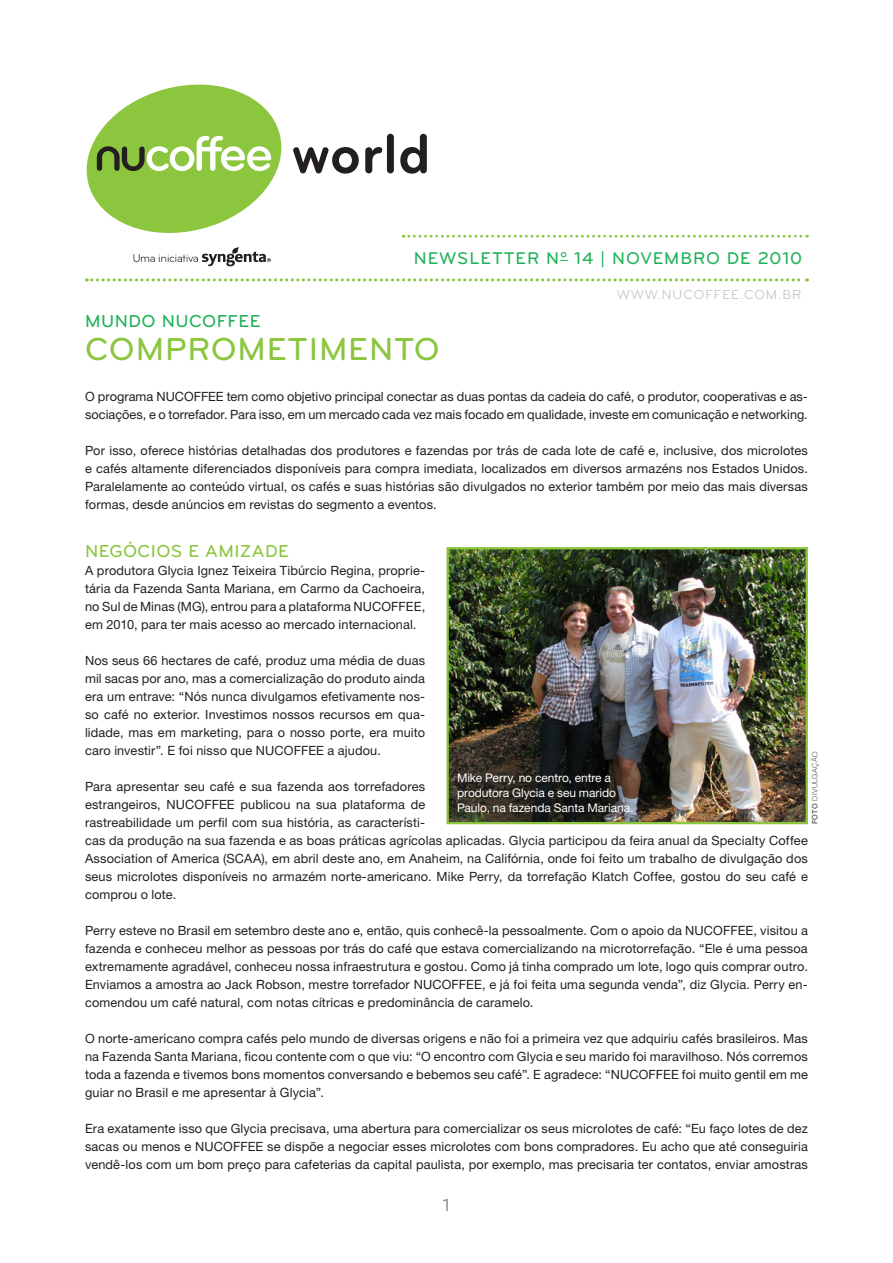
<style>
.page{position:relative;width:893px;height:1263px;background:#fff}
.page>*{position:absolute;margin:0;border:0;box-sizing:border-box;transform-origin:0 0}
.t1{font:58.2px "Bryant Bold Alternate";color:#231f20}
.t2{font:500 33px "Bryant";letter-spacing:.025em;color:#8bc63e}
.t3{font:500 18px "Bryant";letter-spacing:.025em;color:#8bc63e}
.t4{font:500 18px "Bryant";letter-spacing:.025em;color:#21b259}
.t5{font:500 18px "Bryant";color:#939598}
.t6{font:500 17.7px "Bryant";letter-spacing:.05em;color:#21b259}
.t7{font:13.5px "Bryant";letter-spacing:.075em;color:#bcbdc0}
.t8{font:12.75px/18px "Helvetica Neue LT Std";letter-spacing:.01em;color:#231f20;text-align:justify}
.texto_corrido{font:12px/15px "Helvetica Neue LT Std";letter-spacing:-.005em;color:#fff}
.texto_corrido-2{font:300 7.5px "Helvetica Neue LT Std";letter-spacing:.045em;color:#57585a}
.s1{font-weight:500}
</style>
<div class="page">
<svg style="left:86px;top:84px;width:196px;height:182px"></svg>
<svg style="left:86px;top:279px;width:722px;height:2px"></svg>
<svg style="left:403px;top:235px;width:405px;height:3px"></svg>
<img style="left:449px;top:550px;width:356px;height:271px">
<div style="left:446px;top:547px;width:362px;height:277px;border:2px solid #8bc63e"></div>
<div style="left:443px;top:758px;width:200px;height:67px;background:#231f20;opacity:.75"></div>
<p class="t1" style="left:291px;top:123px;width:141px">world</p>
<p class="t6" style="left:414px;top:249px;width:390px">NEWSLETTER Nº 14 | NOVEMBRO DE 2010</p>
<p class="t7" style="left:617px;top:287px;width:186px">WWW.NUCOFFEE.COM.BR</p>
<p class="t4" style="left:85px;top:311px;width:177px">MUNDO NUCOFFEE</p>
<p class="t2" style="left:85px;top:331px;width:356px">COMPROMETIMENTO</p>
<p class="t8" style="left:85px;top:387px;width:724px">O programa NUCOFFEE tem como objetivo principal conectar as duas pontas da cadeia do café, o produtor, cooperativas e as&shy;sociações, e o torrefador. Para isso, em um mercado cada vez mais focado em qualidade, investe em comunicação e networking.</p>
<p class="t8" style="left:85px;top:441px;width:724px">Por isso, oferece histórias detalhadas dos produtores e fazendas por trás de cada lote de café e, inclusive, dos microlotes e cafés altamente diferenciados disponíveis para compra imediata, localizados em diversos armazéns nos Estados Unidos.<br>Paralelamente ao conteúdo virtual, os cafés e suas histórias são divulgados no exterior também por meio das mais diversas formas, desde anúncios em revistas do segmento a eventos.</p>
<p class="t3" style="left:85px;top:542px;width:206px">NEGÓCIOS E AMIZADE</p>
<p class="t8" style="left:85px;top:561px;width:342px">A produtora Glycia Ignez Teixeira Tibúrcio Regina, proprie&shy;tária da Fazenda Santa Mariana, em Carmo da Cachoeira, no Sul de Minas (MG), entrou para a plataforma NUCOFFEE, em 2010, para ter mais acesso ao mercado internacional.</p>
<p class="t8" style="left:85px;top:651px;width:342px">Nos seus 66 hectares de café, produz uma média de duas mil sacas por ano, mas a comercialização do produto ainda era um entrave: “Nós nunca divulgamos efetivamente nos&shy;so café no exterior. Investimos nossos recursos em qua&shy;lidade, mas em marketing, para o nosso porte, era muito caro investir”. E foi nisso que NUCOFFEE a ajudou.</p>
<p class="t8" style="left:85px;top:777px;width:724px;text-align:left">Para apresentar seu café e sua fazenda aos torrefadores<br>estrangeiros, NUCOFFEE publicou na sua plataforma de<br>rastreabilidade um perfil com sua história, as característi-<br>cas da produção na sua fazenda e as boas práticas agrícolas aplicadas. Glycia participou da feira anual da Specialty Coffee Association of America (SCAA), em abril deste ano, em Anaheim, na Califórnia, onde foi feito um trabalho de divulgação dos seus microlotes disponíveis no armazém norte-americano. Mike Perry, da torrefação Klatch Coffee, gostou do seu café e comprou o lote.</p>
<p class="t8" style="left:85px;top:921px;width:724px">Perry esteve no Brasil em setembro deste ano e, então, quis conhecê-la pessoalmente. Com o apoio da NUCOFFEE, visitou a fazenda e conheceu melhor as pessoas por trás do café que estava comercializando na microtorrefação. “Ele é uma pessoa extremamente agradável, conheceu nossa infraestrutura e gostou. Como já tinha comprado um lote, logo quis comprar outro.<br>Enviamos a amostra ao Jack Robson, mestre torrefador NUCOFFEE, e já foi feita uma segunda venda”, diz Glycia. Perry en&shy;comendou um café natural, com notas cítricas e predominância de caramelo.</p>
<p class="t8" style="left:85px;top:1029px;width:724px">O norte-americano compra cafés pelo mundo de diversas origens e não foi a primeira vez que adquiriu cafés brasileiros. Mas na Fazenda Santa Mariana, ficou contente com o que viu: “O encontro com Glycia e seu marido foi maravilhoso. Nós corremos toda a fazenda e tivemos bons momentos conversando e bebemos seu café”. E agradece: “NUCOFFEE foi muito gentil em me guiar no Brasil e me apresentar à Glycia”.</p>
<p class="t8" style="left:85px;top:1119px;width:724px">Era exatamente isso que Glycia precisava, uma abertura para comercializar os seus microlotes de café: “Eu faço lotes de dez sacas ou menos e NUCOFFEE se dispõe a negociar esses microlotes com bons compradores. Eu acho que até conseguiria vendê-los com um bom preço para cafeterias da capital paulista, por exemplo, mas precisaria ter contatos, enviar amostras</p>
<p class="texto_corrido-2" style="left:810px;top:824px;width:74px;rotate:-90deg"><span class="s1">FOTO</span> DIVULGAÇÃO</p>
<p class="texto_corrido" style="left:457px;top:770px;width:178px">Mike Perry, no centro, entre a produtora Glycia e seu marido<br>Paulo, na fazenda Santa Mariana.</p>
<p class="t5" style="left:443px;top:1195px;width:9px">1</p>
</div>
